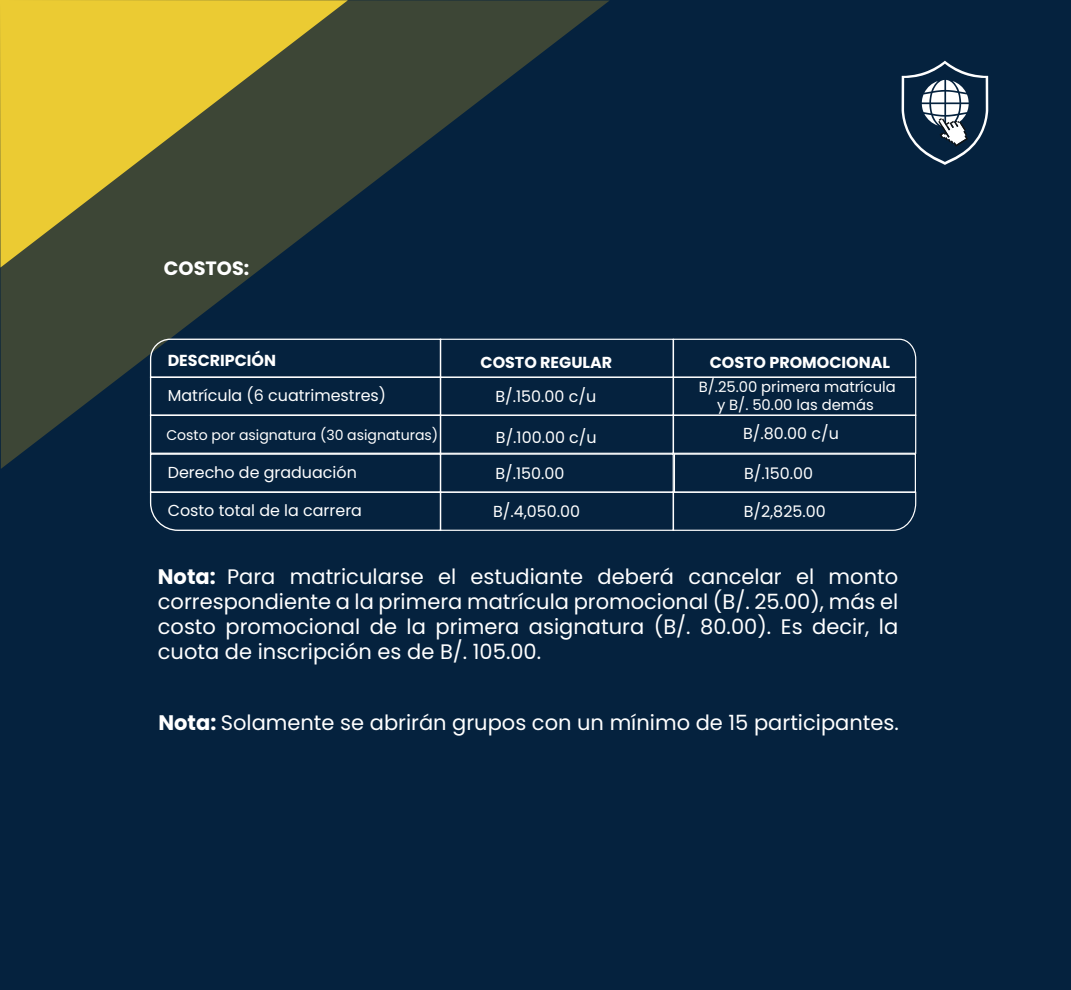
<style>
.page{position:relative;width:1071px;height:990px;background:#fff}
.page>*{position:absolute;margin:0;border:0;box-sizing:border-box;transform-origin:0 0}
.t1{font:21px/25.2px "Poppins";color:#fff;text-align:justify}
.t2{font:700 19.25px "Poppins";color:#fff}
.t3{font:15.92px "Poppins";color:#fff}
.t4{font:700 15.92px "Poppins";color:#fff}
.t5{font:14.7px/17.7px "Poppins";color:#fff;text-align:center}
.t6{font:14px "Poppins";color:#fff}
.s1{font-weight:700}
</style>
<div class="page">
<div style="left:0;top:0;width:1071px;height:989px;background:#05223e"></div>
<svg style="left:902px;top:61px;width:86px;height:104px"></svg>
<svg style="left:0;top:0;width:609px;height:469px"></svg>
<svg style="left:0;top:0;width:348px;height:267px;background:#928734"></svg>
<svg style="left:149px;top:338px;width:291px;height:40px"></svg>
<div style="left:440px;top:338px;width:234px;height:40px;border:1px solid #fff"></div>
<div style="left:150px;top:376px;width:291px;height:40px;border:1px solid #fff"></div>
<div style="left:440px;top:376px;width:234px;height:40px;border:1px solid #fff"></div>
<div style="left:150px;top:414px;width:291px;height:40px;border:1px solid #fff"></div>
<div style="left:440px;top:414px;width:234px;height:40px;border:1px solid #fff"></div>
<div style="left:150px;top:453px;width:291px;height:39px;border:1px solid #fff"></div>
<div style="left:440px;top:453px;width:234px;height:39px;border:1px solid #fff"></div>
<svg style="left:672px;top:338px;width:245px;height:40px"></svg>
<div style="left:673px;top:376px;width:243px;height:40px;border:1px solid #fff"></div>
<div style="left:673px;top:414px;width:243px;height:40px;border:1px solid #fff"></div>
<svg style="left:149px;top:491px;width:293px;height:40px"></svg>
<div style="left:440px;top:491px;width:234px;height:39px;border:1px solid #fff"></div>
<svg style="left:672px;top:491px;width:245px;height:40px"></svg>
<p class="t2" style="left:164px;top:257px;width:87px">COSTOS:</p>
<p class="t4" style="left:168px;top:351px;width:110px">DESCRIPCIÓN</p>
<p class="t4" style="left:481px;top:353px;width:133px">COSTO REGULAR</p>
<p class="t3" style="left:168px;top:386px;width:220px">Matrícula (6 cuatrimestres)</p>
<p class="t6" style="left:166px;top:426px;width:273px">Costo por asignatura (30 asignaturas)</p>
<p class="t3" style="left:168px;top:463px;width:191px">Derecho de graduación</p>
<p class="t4" style="left:710px;top:353px;width:182px">COSTO PROMOCIONAL</p>
<p class="t3" style="left:496px;top:387px;width:102px">B/.150.00 c/u</p>
<p class="t5" style="left:699px;top:378px;width:199px">B/.25.00 primera matrícula y B/. 50.00 las demás</p>
<p class="t3" style="left:743px;top:424px;width:97px">B/.80.00 c/u</p>
<p class="t3" style="left:744px;top:464px;width:71px">B/.150.00</p>
<p class="t3" style="left:496px;top:428px;width:102px">B/.100.00 c/u</p>
<p class="t3" style="left:496px;top:463px;width:71px">B/.150.00</p>
<p class="t3" style="left:168px;top:501px;width:196px">Costo total de la carrera</p>
<p class="t3" style="left:493px;top:502px;width:89px">B/.4,050.00</p>
<p class="t3" style="left:744px;top:502px;width:84px">B/2,825.00</p>
<p class="t1" style="left:158px;top:563px;width:742px"><span class="s1">Nota:</span> Para matricularse el estudiante deberá cancelar el monto correspondiente a la primera matrícula promocional (B/. 25.00), más el costo promocional de la primera asignatura (B/. 80.00). Es decir, la cuota de inscripción es de B/. 105.00.</p>
<p class="t1" style="left:158px;top:709px;width:742px"><span class="s1">Nota:</span> Solamente se abrirán grupos con un mínimo de 15 participantes.</p>
</div>
